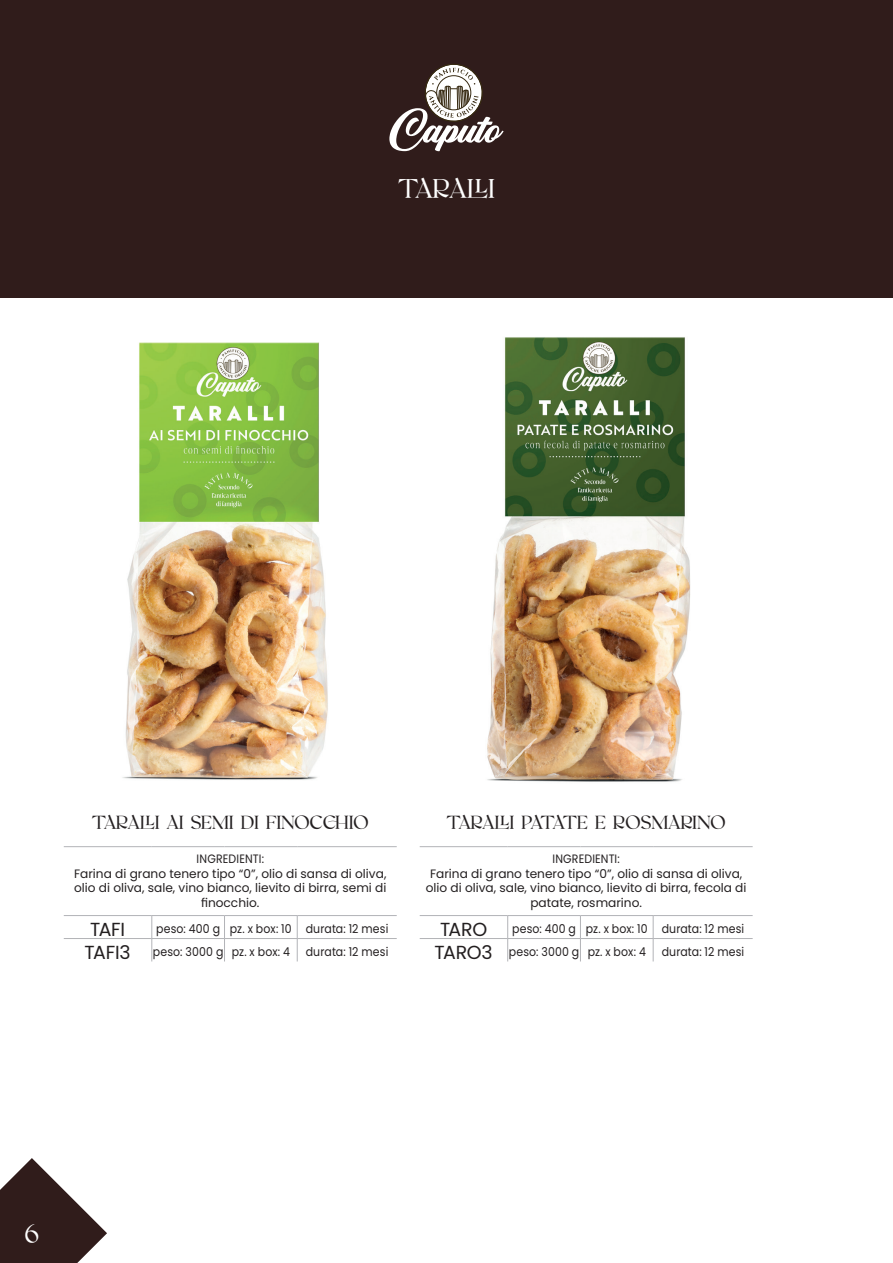
<style>
.page{position:relative;width:893px;height:1263px;background:#fff}
.page>*{position:absolute;margin:0;border:0;box-sizing:border-box;transform-origin:0 0}
.t1{font:27px "Vensfolk";letter-spacing:-.005em;color:#fff}
.t2{font:18.9px "Vensfolk";letter-spacing:.005em;color:#231f20}
.t3{font:18.9px "Poppins";letter-spacing:-.015em;color:#231f20}
.t4{font:12.15px/14.5px "Poppins";color:#231f20;text-align:center;scale:.9 1}
.s1{font-size:18.9px}
</style>
<div class="page">
<svg style="left:0;top:1158px;width:107px;height:105px"></svg>
<div style="left:0;top:0;width:893px;height:298px;background:#301c1b"></div>
<img style="left:122px;top:342px;width:206px;height:438px">
<img style="left:487px;top:337px;width:204px;height:445px">
<svg style="left:389px;top:64px;width:115px;height:87px"></svg>
<hr style="left:64px;top:846px;width:88px;height:1px;background:#b2b3b7">
<hr style="left:152px;top:846px;width:73px;height:1px;background:#b2b3b7">
<hr style="left:225px;top:846px;width:72px;height:1px;background:#b2b3b7">
<hr style="left:297px;top:846px;width:100px;height:1px;background:#b2b3b7">
<hr style="left:64px;top:915px;width:88px;height:1px;background:#b2b3b7">
<hr style="left:152px;top:915px;width:73px;height:1px;background:#b2b3b7">
<hr style="left:225px;top:915px;width:72px;height:1px;background:#b2b3b7">
<hr style="left:297px;top:915px;width:100px;height:1px;background:#b2b3b7">
<hr style="left:152px;top:938px;width:73px;height:1px;background:#b2b3b7">
<svg style="left:152px;top:916px;width:1px;height:45px"></svg>
<svg style="left:224px;top:916px;width:1px;height:45px"></svg>
<svg style="left:297px;top:916px;width:1px;height:45px"></svg>
<hr style="left:64px;top:938px;width:88px;height:1px;background:#b2b3b7">
<hr style="left:225px;top:938px;width:72px;height:1px;background:#b2b3b7">
<hr style="left:297px;top:938px;width:100px;height:1px;background:#b2b3b7">
<hr style="left:420px;top:846px;width:88px;height:1px;background:#b2b3b7">
<hr style="left:508px;top:846px;width:72px;height:1px;background:#b2b3b7">
<hr style="left:580px;top:846px;width:73px;height:1px;background:#b2b3b7">
<hr style="left:653px;top:846px;width:100px;height:1px;background:#b2b3b7">
<hr style="left:420px;top:915px;width:88px;height:1px;background:#b2b3b7">
<hr style="left:508px;top:915px;width:72px;height:1px;background:#b2b3b7">
<hr style="left:580px;top:915px;width:73px;height:1px;background:#b2b3b7">
<hr style="left:653px;top:915px;width:100px;height:1px;background:#b2b3b7">
<hr style="left:508px;top:938px;width:72px;height:1px;background:#b2b3b7">
<svg style="left:507px;top:916px;width:1px;height:45px"></svg>
<svg style="left:580px;top:916px;width:1px;height:45px"></svg>
<svg style="left:653px;top:916px;width:1px;height:45px"></svg>
<hr style="left:420px;top:938px;width:88px;height:1px;background:#b2b3b7">
<hr style="left:580px;top:938px;width:73px;height:1px;background:#b2b3b7">
<hr style="left:653px;top:938px;width:100px;height:1px;background:#b2b3b7">
<h1 class="t1" style="left:398px;top:174px;width:98px">TARALLI</h1>
<h2 class="t2" style="left:92px;top:812px;width:278px">TARALLI AI SEMI DI FINOCCHIO</h2>
<p class="t4" style="left:74px;top:852px;width:348px">INGREDIENTI:<br>Farina di grano tenero tipo “0”, olio di sansa di oliva, olio di oliva, sale, vino bianco, lievito di birra, semi di finocchio.</p>
<h2 class="t3" style="left:90px;top:918px;width:37px">TAFI</h2>
<p class="t4" style="left:85px;top:918px;width:339px;line-height:23.1px;text-align:left;text-indent:72px">peso: 400 g pz. x box: 10 durata: 12 mesi<br><span class="s1">TAFI3</span> peso: 3000 g pz. x box: 4</p>
<p class="t4" style="left:306px;top:945px;width:93px">durata: 12 mesi</p>
<h2 class="t2" style="left:447px;top:812px;width:280px">TARALLI PATATE E ROSMARINO</h2>
<p class="t4" style="left:426px;top:852px;width:358px">INGREDIENTI:<br>Farina di grano tenero tipo “0”, olio di sansa di oliva, olio di oliva, sale, vino bianco, lievito di birra, fecola di patate, rosmarino.</p>
<h2 class="t3" style="left:440px;top:918px;width:49px">TARO</h2>
<p class="t4" style="left:435px;top:918px;width:346px;line-height:23.1px;text-align:left;text-indent:78px">peso: 400 g pz. x box: 10 durata: 12 mesi<br><span class="s1">TARO3</span> peso: 3000 g pz. x box: 4</p>
<p class="t4" style="left:662px;top:945px;width:93px">durata: 12 mesi</p>
<h1 class="t1" style="left:25px;top:1218px;width:16px">6</h1>
</div>
